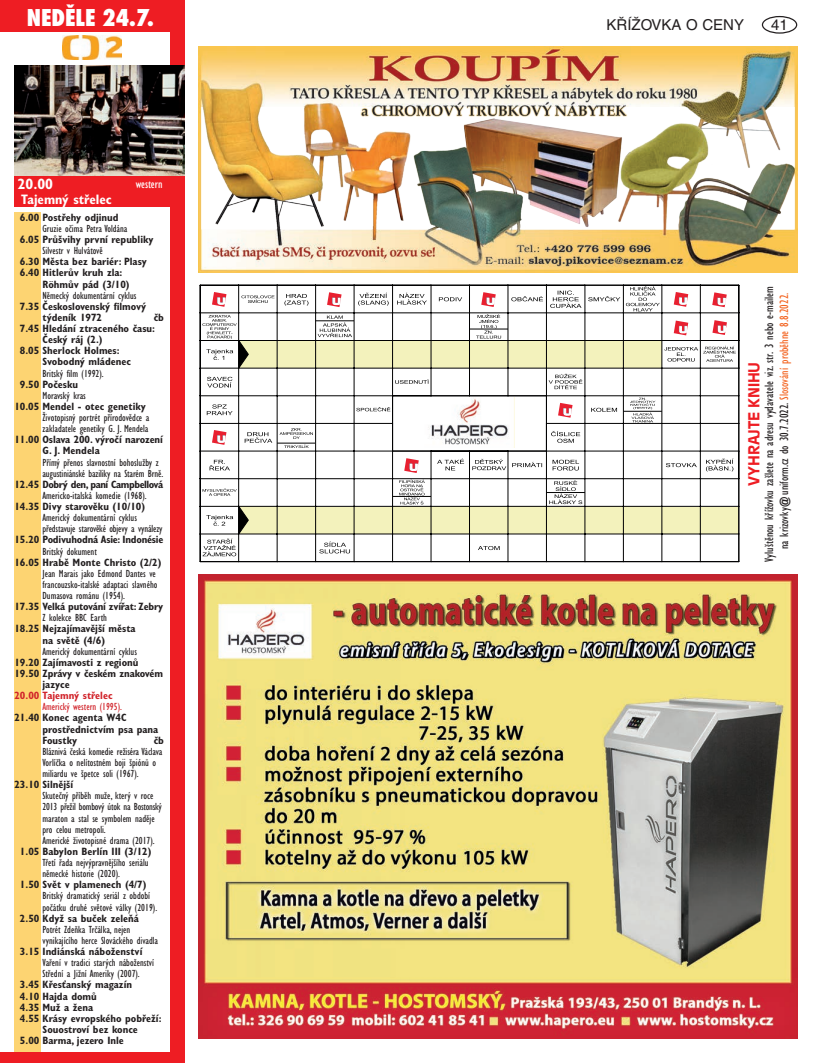
<style>
.page{position:relative;width:815px;height:1063px;background:#fff}
.page>*{position:absolute;margin:0;border:0;box-sizing:border-box;transform-origin:0 0}
.t1{font:800 condensed 22.5px "Futura";color:#fff}
.t2{font:15px "Helvetica CE";color:#231f20}
.t3{font:700 15px "Antique Olive CE";letter-spacing:-.01em;color:#ee1d23}
.t4{font:700 condensed 15px "Gill Sans CE";color:#fff}
.t5{font:700 condensed 13.75px "Gill Sans CE";color:#fff}
.t6{font:condensed 12.5px/15px "Gill Sans CE";color:#231f20;text-align:center}
.t7{font:condensed 12.5px "Gill Sans CE";color:#fff}
.t8{font:condensed 10.62px/11.1px "Gill Sans CE";color:#231f20}
.t9{font:700 condensed 10.62px/11.1px "Gill Sans CE";color:#231f20}
.t10{font:700 condensed 10.62px "Gill Sans CE";letter-spacing:-.02em;color:#231f20}
.t11{font:700 condensed 10.62px "Gill Sans CE";letter-spacing:-.04em;color:#231f20}
.t12{font:condensed 10.62px "Gill Sans CE";color:#d1232a}
.t13{font:700 condensed 10.62px "Gill Sans CE";color:#d1232a}
.s1{color:#f36421}
</style>
<div class="page">
<div style="left:762px;top:16px;width:35px;height:18px;border:1px solid #231f20;border-radius:50%"></div>
<div style="left:0;top:0;width:184px;height:32px;background:#ee1d23"></div>
<div style="left:14px;top:175px;width:167px;height:32px;background:#ee1d23"></div>
<img style="left:63px;top:35px;width:58px;height:24px">
<div style="left:170px;top:0;width:14px;height:1063px;background:#ee1d23"></div>
<div style="left:0;top:1052px;width:184px;height:11px;background:#ee1d23"></div>
<div style="left:14px;top:213px;width:27px;height:839px;background:#fdd472"></div>
<img style="left:14px;top:66px;width:170px;height:109px">
<img style="left:198px;top:46px;width:599px;height:227px">
<img style="left:198px;top:574px;width:599px;height:464px">
<svg style="left:200px;top:285px;width:540px;height:277px"></svg>
<img style="left:425px;top:397px;width:89px;height:51px">
<h1 class="t1" style="left:27px;top:2px;width:129px">NEDĚLE 24.7.</h1>
<h2 class="t4" style="left:18px;top:175px;width:37px">20.00</h2>
<p class="t5" style="left:21px;top:191px;width:92px">Tajemný střelec</p>
<p class="t7" style="left:136px;top:176px;width:28px">western</p>
<p class="t9" style="left:20px;top:212px;width:100px">6.00 Postřehy odjinud</p>
<p class="t8" style="left:43px;top:223px;width:86px">Gruzie očima Petra Voldána</p>
<p class="t9" style="left:20px;top:234px;width:135px">6.05 Průšvihy první republiky</p>
<p class="t8" style="left:43px;top:245px;width:62px">Silvestr v Hulvátově</p>
<p class="t9" style="left:20px;top:256px;width:129px">6.30 Města bez bariér: Plasy</p>
<p class="t9" style="left:20px;top:267px;width:104px">6.40 Hitlerův kruh zla:</p>
<p class="t9" style="left:43px;top:279px;width:89px">Röhmův pád (3/10)</p>
<p class="t8" style="left:43px;top:290px;width:95px">Německý dokumentární cyklus</p>
<p class="t9" style="left:43px;top:301px;width:105px;text-indent:-23px">7.35 Československý filmový týdeník 1972</p>
<p class="t9" style="left:154px;top:312px;width:12px">čb</p>
<p class="t9" style="left:20px;top:323px;width:137px">7.45 Hledání ztraceného času:</p>
<p class="t9" style="left:43px;top:334px;width:62px">Český ráj (2.)</p>
<p class="t9" style="left:20px;top:345px;width:101px">8.05 Sherlock Holmes:</p>
<p class="t9" style="left:43px;top:356px;width:90px">Svobodný mládenec</p>
<p class="t8" style="left:43px;top:368px;width:63px">Britský film (1992).</p>
<p class="t9" style="left:20px;top:379px;width:60px">9.50 Počesku</p>
<p class="t8" style="left:43px;top:390px;width:45px">Moravský kras</p>
<p class="t9" style="left:14px;top:401px;width:133px">10.05 Mendel - otec genetiky</p>
<p class="t8" style="left:43px;top:412px;width:108px">Životopisný portrét přírodovědce a zakladatele genetiky G. J. Mendela</p>
<p class="t9" style="left:43px;top:434px;width:122px;text-indent:-28px">11.00 Oslava 200. výročí narození<br>G. J. Mendela</p>
<p class="t8" style="left:43px;top:457px;width:122px">Přímý přenos slavnostní bohoslužby z augustiniánské baziliky na Starém Brně.</p>
<p class="t11" style="left:14px;top:478px;width:150px">12.45 Dobrý den, paní Campbellová</p>
<p class="t8" style="left:43px;top:490px;width:106px">Americko-italská komedie (1968).</p>
<p class="t9" style="left:14px;top:501px;width:132px">14.35 Divy starověku (10/10)</p>
<p class="t8" style="left:43px;top:512px;width:122px">Americký dokumentární cyklus představuje starověké objevy a vynálezy</p>
<p class="t10" style="left:14px;top:534px;width:151px">15.20 Podivuhodná Asie: Indonésie</p>
<p class="t8" style="left:43px;top:546px;width:56px">Britský dokument</p>
<p class="t9" style="left:14px;top:557px;width:149px">16.05 Hrabě Monte Christo (2/2)</p>
<p class="t8" style="left:43px;top:568px;width:116px">Jean Marais jako Edmond Dantes ve francouzsko-italské adaptaci slavného<br>Dumasova románu (1954).</p>
<p class="t10" style="left:14px;top:600px;width:150px">17.35 Velká putování zvířat: Zebry</p>
<p class="t8" style="left:43px;top:612px;width:66px">Z kolekce BBC Earth</p>
<p class="t9" style="left:14px;top:623px;width:123px;text-align:center">18.25 Nejzajímavější města na světě (4/6)</p>
<p class="t8" style="left:43px;top:646px;width:96px">Americký dokumentární cyklus</p>
<p class="t9" style="left:14px;top:657px;width:126px">19.20 Zajímavosti z regionů</p>
<p class="t9" style="left:14px;top:668px;width:150px">19.50 Zprávy v českém znakovém</p>
<p class="t9" style="left:43px;top:679px;width:29px">jazyce</p>
<p class="t13" style="left:14px;top:689px;width:100px">20.00 Tajemný střelec</p>
<p class="t12" style="left:43px;top:701px;width:81px">Americký western (1995).</p>
<p class="t9" style="left:43px;top:712px;width:117px;text-indent:-28px">21.40 Konec agenta W4C prostřednictvím psa pana<br>Foustky</p>
<p class="t9" style="left:154px;top:735px;width:12px">čb</p>
<p class="t8" style="left:43px;top:746px;width:121px">Bláznivá česká komedie režiséra Václava<br>Vorlíčka o nelítostném boji špiónů o miliardu ve špetce soli (1967).</p>
<p class="t9" style="left:14px;top:779px;width:60px">23.10 Silnější</p>
<p class="t8" style="left:43px;top:790px;width:121px">Skutečný příběh muže, který v roce<br>2013 přežil bombový útok na Bostonský maraton a stal se symbolem naděje pro celou metropoli.<br>Americké životopisné drama (2017).</p>
<p class="t9" style="left:20px;top:846px;width:133px">1.05 Babylon Berlín III (3/12)</p>
<p class="t8" style="left:43px;top:857px;width:108px">Třetí řada nejvýpravnějšího seriálu německé historie (2020).</p>
<p class="t9" style="left:20px;top:879px;width:128px">1.50 Svět v plamenech (4/7)</p>
<p class="t8" style="left:43px;top:890px;width:116px">Britský dramatický seriál z období počátku druhé světové války (2019).</p>
<p class="t9" style="left:20px;top:913px;width:120px">2.50 Když sa buček zeleňá</p>
<p class="t8" style="left:43px;top:924px;width:117px">Potrét Zdeňka Trčálka, nejen vynikajícího herce Slováckého divadla</p>
<p class="t9" style="left:20px;top:946px;width:124px">3.15 Indiánská náboženství</p>
<p class="t8" style="left:43px;top:957px;width:113px">Vaření v tradici starých náboženství<br>Střední a Jižní Ameriky (2007).</p>
<p class="t9" style="left:20px;top:979px;width:114px">3.45 Křesťanský magazín</p>
<p class="t9" style="left:20px;top:990px;width:78px">4.10 Hajda domů</p>
<p class="t9" style="left:20px;top:1002px;width:75px">4.35 Muž a žena</p>
<p class="t9" style="left:20px;top:1013px;width:143px">4.55 Krásy evropského pobřeží:</p>
<p class="t9" style="left:43px;top:1024px;width:97px">Souostroví bez konce</p>
<p class="t9" style="left:20px;top:1035px;width:105px">5.00 Barma, jezero Inle</p>
<h2 class="t2" style="left:606px;top:16px;width:139px">KŘÍŽOVKA O CENY</h2>
<h2 class="t2" style="left:771px;top:16px;width:18px">41</h2>
<p class="t6" style="left:762px;top:562px;width:277px;rotate:-90deg">Vyluštěnou křížovku zašlete na adresu vydavatele viz. str. 3 nebo e-mailem na krizovky@uniform.cz do 30.7.2022. <span class="s1">Slosování proběhne 8.8.2022.</span></p>
<h2 class="t3" style="left:745px;top:486px;width:125px;rotate:-90deg">VYHRAJTE KNIHU</h2>
</div>
